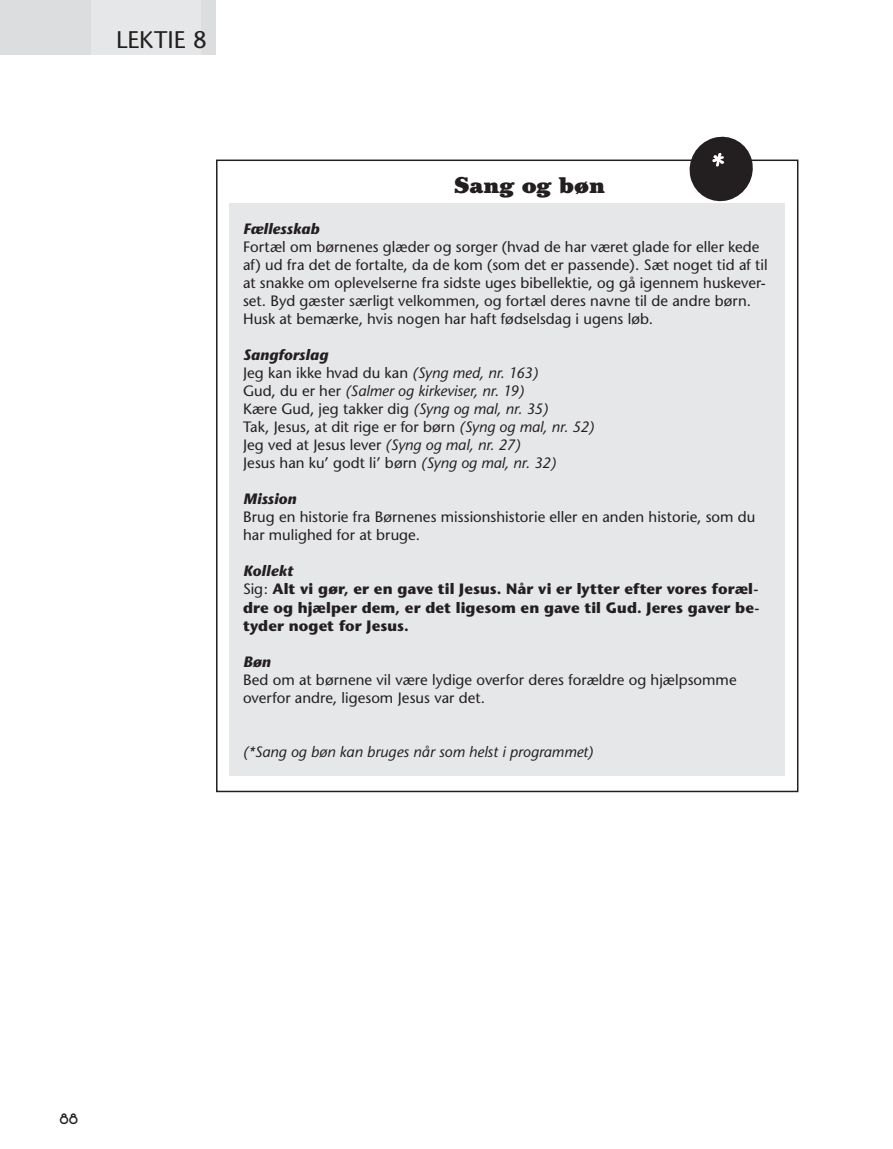
<style>
.page{position:relative;width:893px;height:1149px;background:#fff}
.page>*{position:absolute;margin:0;border:0;box-sizing:border-box;transform-origin:0 0}
.t1{font:24px "Stone Sans";color:#231f20}
.t2{font:900 22.5px "Cheltenham";color:#231f20}
.t3{font:15px/18px "Stone Sans";color:#231f20}
.t4{font:700 15px/18px "Stone Sans";letter-spacing:.005em;color:#231f20}
.t5{font:italic 15px "Stone Sans";color:#231f20}
.t6{font:italic 700 15px "Stone Sans";letter-spacing:.01em;color:#231f20}
.t7{font:700 15px "JM New Garden";color:#231f20}
.s1{font-weight:700;font-style:italic}
.s2{font-style:italic}
.s3{font-weight:400}
</style>
<div class="page">
<div style="left:0;top:0;width:91px;height:54px;background:#dcddde"></div>
<div style="left:91px;top:0;width:110px;height:54px;background:#e6e7e8"></div>
<div style="left:201px;top:0;width:15px;height:54px;background:#dcddde"></div>
<div style="left:229px;top:203px;width:556px;height:572px;background:#e6e7e8"></div>
<svg style="left:686px;top:136px;width:70px;height:66px"></svg>
<h1 class="t1" style="left:116px;top:30px;width:92px">LEKTIE 8</h1>
<h2 class="t2" style="left:455px;top:177px;width:152px">Sang og bøn</h2>
<p class="t6" style="left:243px;top:223px;width:78px">Fællesskab</p>
<p class="t3" style="left:243px;top:239px;width:526px">Fortæl om børnenes glæder og sorger (hvad de har været glade for eller kede af) ud fra det de fortalte, da de kom (som det er passende). Sæt noget tid af til at snakke om oplevelserne fra sidste uges bibellektie, og gå igennem huskever&shy;set. Byd gæster særligt velkommen, og fortæl deres navne til de andre børn.<br>Husk at bemærke, hvis nogen har haft fødselsdag i ugens løb.</p>
<p class="t3" style="left:243px;top:347px;width:353px"><span class="s1">Sangforslag<br></span>Jeg kan ikke hvad du kan <span class="s2">(Syng med, nr. 163)<br></span>Gud, du er her <span class="s2">(Salmer og kirkeviser, nr. 19)<br></span>Kære Gud, jeg takker dig <span class="s2">(Syng og mal, nr. 35)<br></span>Tak, Jesus, at dit rige er for børn <span class="s2">(Syng og mal, nr. 52)<br></span>Jeg ved at Jesus lever <span class="s2">(Syng og mal, nr. 27)<br></span>Jesus han ku’ godt li’ børn <span class="s2">(Syng og mal, nr. 32)</span></p>
<p class="t6" style="left:243px;top:493px;width:55px">Mission</p>
<p class="t3" style="left:243px;top:509px;width:514px">Brug en historie fra Børnenes missionshistorie eller en anden historie, som du har mulighed for at bruge.</p>
<p class="t4" style="left:243px;top:563px;width:518px"><span class="s2">Kollekt<br></span><span class="s3">Sig:</span> Alt vi gør, er en gave til Jesus. Når vi er lytter efter vores foræl&shy;dre og hjælper dem, er det ligesom en gave til Gud. Jeres gaver be&shy;tyder noget for Jesus.</p>
<p class="t6" style="left:243px;top:655px;width:29px">Bøn</p>
<p class="t3" style="left:243px;top:671px;width:495px">Bed om at børnene vil være lydige overfor deres forældre og hjælpsomme overfor andre, ligesom Jesus var det.</p>
<p class="t5" style="left:243px;top:745px;width:352px">(*Sang og bøn kan bruges når som helst i programmet)</p>
<p class="t7" style="left:60px;top:1113px;width:20px">88</p>
</div>
